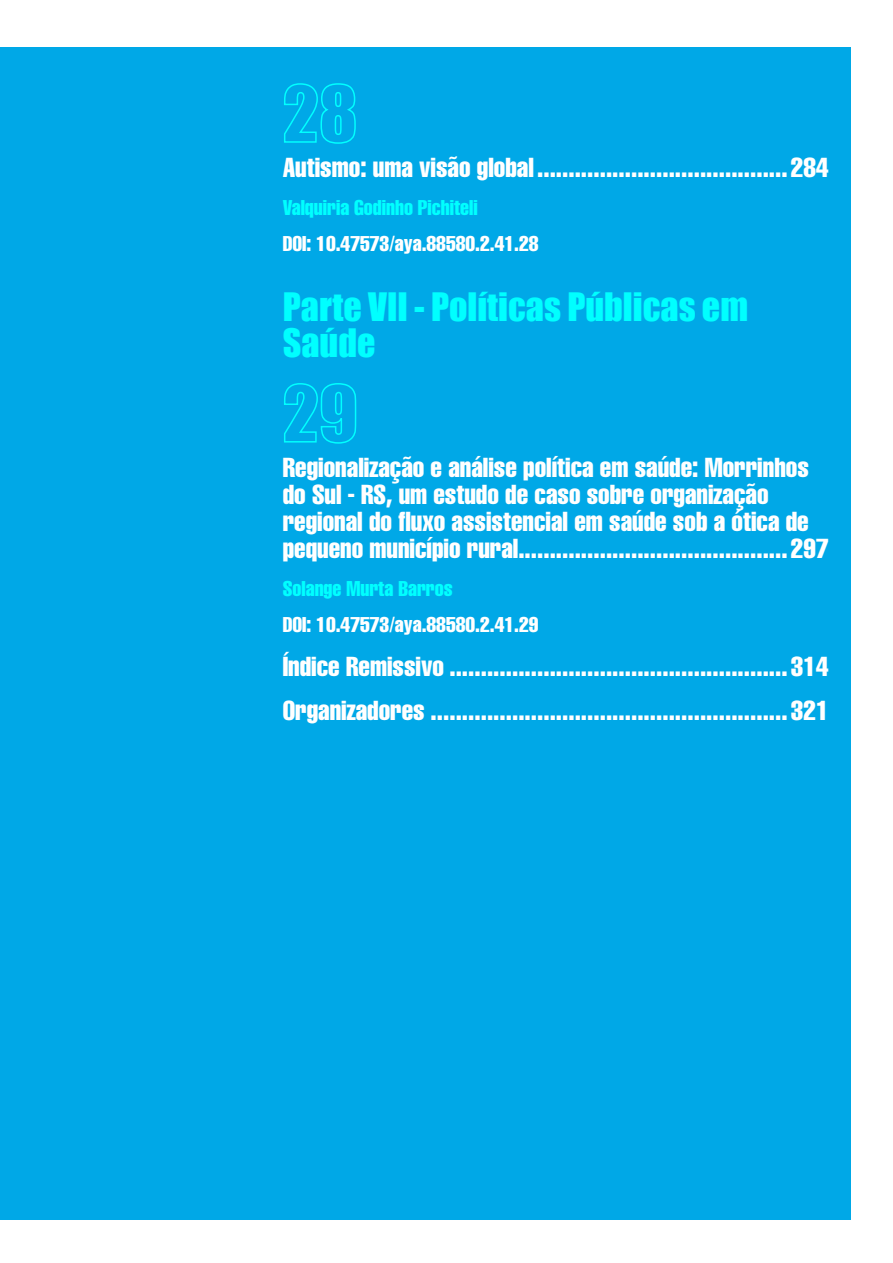
<style>
.page{position:relative;width:893px;height:1263px;background:#fff}
.page>*{position:absolute;margin:0;border:0;box-sizing:border-box;transform-origin:0 0}
.t1{font:36px/36px "Impact";color:#0ff}
.t2{font:extra-condensed 27px/27px "Helvetica";color:#fff}
.t3{font:extra-condensed 21px "Helvetica";color:#fff}
.t4{font:extra-condensed 21px "Helvetica";color:#0ff}
</style>
<div class="page">
<div style="left:0;top:47px;width:850px;height:1172px;background:#00a8e7"></div>
<svg style="left:284px;top:83px;width:72px;height:61px"></svg>
<svg style="left:284px;top:383px;width:73px;height:61px"></svg>
<p class="t2" style="left:283px;top:154px;width:547px">Autismo: uma visão global ........................................ 284</p>
<p class="t4" style="left:283px;top:195px;width:196px">Valquiria Godinho Pichiteli</p>
<p class="t3" style="left:283px;top:230px;width:257px">DOI: 10.47573/aya.88580.2.41.28</p>
<h1 class="t1" style="left:283px;top:288px;width:467px">Parte VII - Políticas Públicas em<br>Saúde</h1>
<p class="t2" style="left:283px;top:454px;width:547px">Regionalização e análise política em saúde: Morrinhos do Sul - RS, um estudo de caso sobre organização regional do fluxo assistencial em saúde sob a ótica de pequeno município rural........................................... 297</p>
<p class="t4" style="left:283px;top:575px;width:172px">Solange Murta Barros</p>
<p class="t3" style="left:283px;top:611px;width:257px">DOI: 10.47573/aya.88580.2.41.29</p>
<p class="t2" style="left:283px;top:644px;width:547px;line-height:44px">Índice Remissivo ...................................................... 314<br>Organizadores ......................................................... 321</p>
</div>
